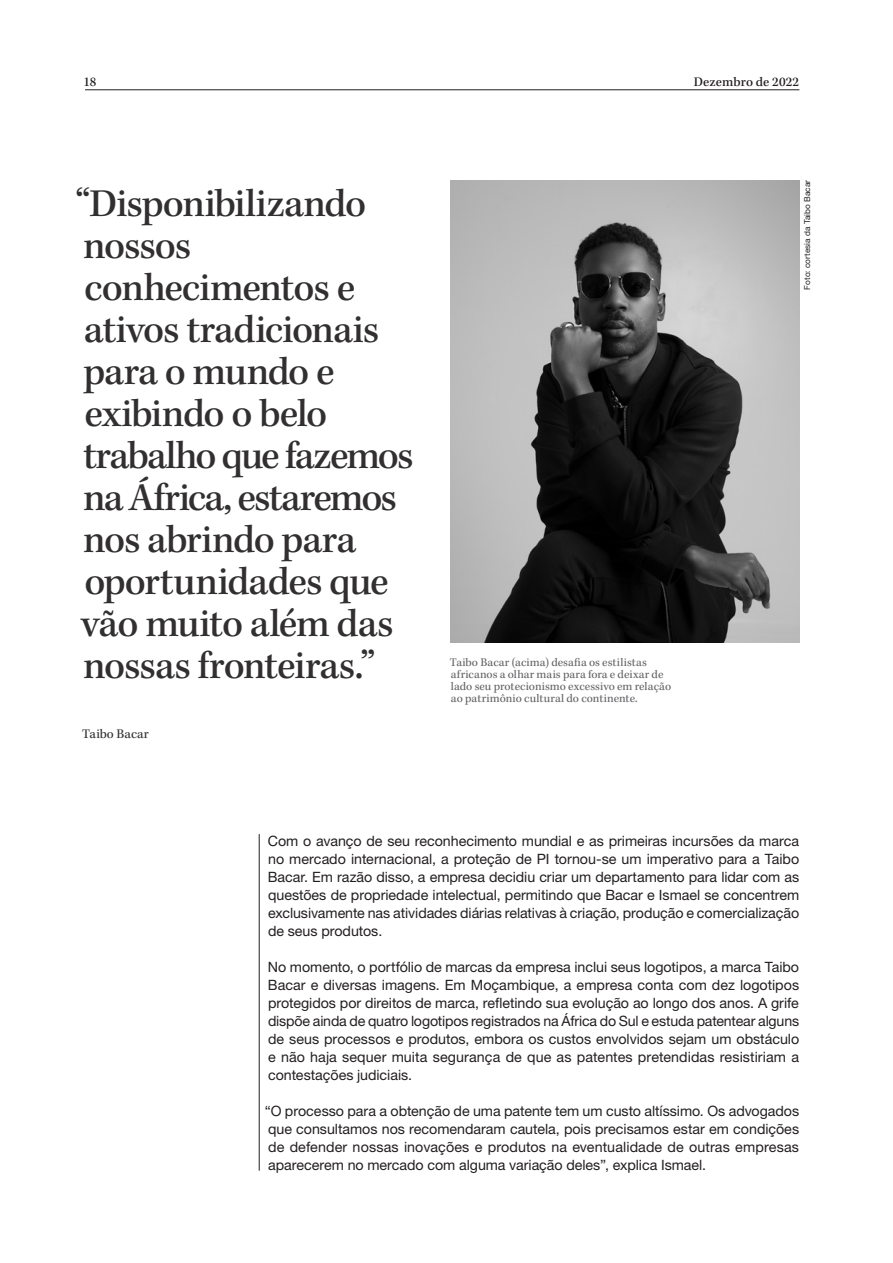
<style>
.page{position:relative;width:893px;height:1263px;background:#fff}
.page>*{position:absolute;margin:0;border:0;box-sizing:border-box;transform-origin:0 0}
.t1{font:500 40.5px/42px "Kepler Std";letter-spacing:-.025em;color:#312f30}
.Body{font:14.25px/18px "Helvetica Neue LT Std";color:#231f20;text-align:justify}
.t2{font:500 13.5px "Kepler Std";letter-spacing:.005em;color:#231f20}
.By{font:13.5px "Kepler Std";letter-spacing:.005em;color:#312f30}
.t3{font:12px/12px "Kepler Std";letter-spacing:.005em;color:#636366}
.Photo_credit{font:8.25px "Helvetica Neue LT Std";letter-spacing:.01em;color:#231f20}
</style>
<div class="page">
<hr style="left:85px;top:90px;width:714px;height:1px;background:#231f20">
<hr style="left:259px;top:834px;width:1px;height:336px;background:#231f20">
<img style="left:451px;top:180px;width:348px;height:462px">
<p class="t2" style="left:84px;top:74px;width:14px">18</p>
<p class="t2" style="left:694px;top:74px;width:107px">Dezembro de 2022</p>
<p class="t1" style="left:75px;top:184px;width:340px">“Disponibilizando nossos conhecimentos e ativos tradicionais para o mundo e exibindo o belo trabalho que fazemos na África, estaremos nos abrindo para oportunidades que vão muito além das nossas fronteiras.”</p>
<p class="By" style="left:82px;top:726px;width:68px">Taibo Bacar</p>
<p class="t3" style="left:450px;top:657px;width:223px">Taibo Bacar (acima) desafia os estilistas africanos a olhar mais para fora e deixar de lado seu protecionismo excessivo em relação ao patrimônio cultural do continente.</p>
<p class="Photo_credit" style="left:802px;top:289px;width:111px;rotate:-90deg">Foto: cortesia da Taibo Bacar</p>
<p class="Body" style="left:268px;top:832px;width:533px">Com o avanço de seu reconhecimento mundial e as primeiras incursões da marca no mercado internacional, a proteção de PI tornou-se um imperativo para a Taibo Bacar. Em razão disso, a empresa decidiu criar um departamento para lidar com as questões de propriedade intelectual, permitindo que Bacar e Ismael se concentrem exclusivamente nas atividades diárias relativas à criação, produção e comercialização de seus produtos.</p>
<p class="Body" style="left:268px;top:958px;width:533px">No momento, o portfólio de marcas da empresa inclui seus logotipos, a marca Taibo Bacar e diversas imagens. Em Moçambique, a empresa conta com dez logotipos protegidos por direitos de marca, refletindo sua evolução ao longo dos anos. A grife dispõe ainda de quatro logotipos registrados na África do Sul e estuda patentear alguns de seus processos e produtos, embora os custos envolvidos sejam um obstáculo e não haja sequer muita segurança de que as patentes pretendidas resistiriam a contestações judiciais.</p>
<p class="Body" style="left:265px;top:1102px;width:536px">“O processo para a obtenção de uma patente tem um custo altíssimo. Os advogados que consultamos nos recomendaram cautela, pois precisamos estar em condições de defender nossas inovações e produtos na eventualidade de outras empresas aparecerem no mercado com alguma variação deles”, explica Ismael.</p>
</div>
